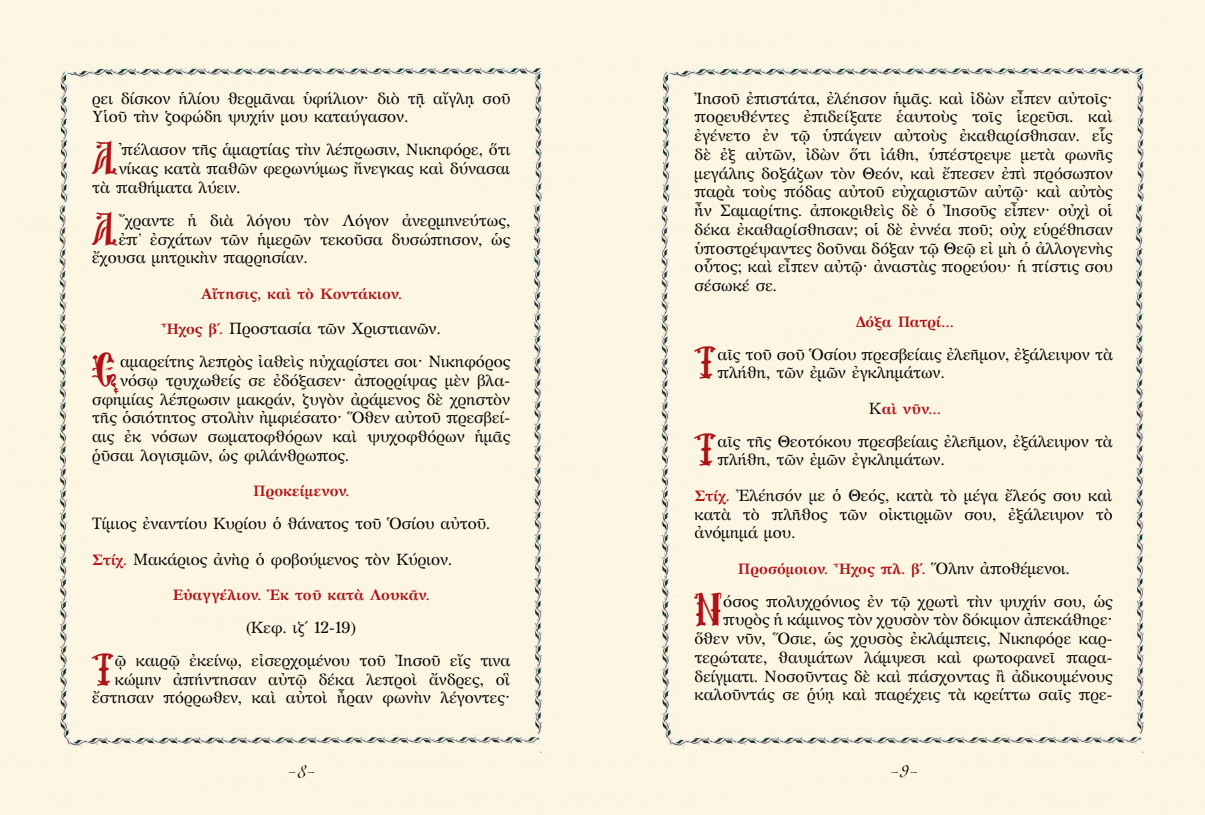
<style>
.page{position:relative;width:1205px;height:815px;background:#fff}
.page>*{position:absolute;margin:0;border:0;box-sizing:border-box;transform-origin:0 0}
.t1{font:43.12px "Mg Agia Sofia UC Normal";color:#af1116}
.t2{font:17.5px "CF Vivace";color:#000}
.t3{font:16.25px/18.8px "GFS Artemisia";color:#000}
.t4{font:700 15px "GFS Artemisia";color:#af1116}
.s1{font-weight:700;font-size:15px;color:#af1116}
.s2{font-weight:400;font-size:16.25px;color:#000}
</style>
<div class="page">
<div style="left:56px;top:63px;width:490px;height:689px;background:#fcf6e2"></div>
<div style="left:659px;top:63px;width:489px;height:689px;background:#fcf6e2"></div>
<p class="t3" style="left:92px;top:88px;width:420px">ρει δίσκον ἡλίου θερμᾶναι ὑφήλιον· διὸ τῇ αἴγλῃ σοῦ<br>Υἱοῦ τὴν ζοφώδη ψυχήν μου καταύγασον.</p>
<h1 class="t1" style="left:92px;top:140px;width:28px">Α</h1>
<p class="t3" style="left:119px;top:140px;width:393px">᾿πέλασον τῆς ἁμαρτίας τὴν λέπρωσιν, Νικηφόρε, ὅτι</p>
<p class="t3" style="left:119px;top:158px;width:393px">νίκας κατὰ παθῶν φερωνύμως ἤνεγκας καὶ δύνασαι</p>
<p class="t3" style="left:92px;top:177px;width:150px">τὰ παθήματα λύειν.</p>
<h1 class="t1" style="left:92px;top:210px;width:28px">Α</h1>
<p class="t3" style="left:119px;top:210px;width:393px">῎χραντε ἡ διὰ λόγου τὸν Λόγον ἀνερμηνεύτως,</p>
<p class="t3" style="left:119px;top:229px;width:393px">ἐπ’ ἐσχάτων τῶν ἡμερῶν τεκοῦσα δυσώπησον, ὡς</p>
<p class="t3" style="left:92px;top:248px;width:217px">ἔχουσα μητρικὴν παρρησίαν.</p>
<p class="t4" style="left:201px;top:281px;width:203px">Αἴτησις, καὶ τὸ Κοντάκιον.</p>
<p class="t3" style="left:162px;top:318px;width:280px"><span class="s1">Ἦχος β΄.</span> Προστασία τῶν Χριστιανῶν.</p>
<h1 class="t1" style="left:92px;top:351px;width:30px">Σ</h1>
<p class="t3" style="left:120px;top:351px;width:392px">αμαρείτης λεπρὸς ἰαθεὶς ηὐχαρίστει σοι· Νικηφόρος</p>
<p class="t3" style="left:120px;top:370px;width:392px">νόσῳ τρυχωθείς σε ἐδόξασεν· ἀπορρίψας μὲν βλα-</p>
<p class="t3" style="left:92px;top:389px;width:420px">σφημίας λέπρωσιν μακράν, ζυγὸν ἀράμενος δὲ χρηστὸν</p>
<p class="t3" style="left:92px;top:408px;width:420px">τῆς ὁσιότητος στολὴν ἠμφιέσατο· Ὅθεν αὐτοῦ πρεσβεί-</p>
<p class="t3" style="left:92px;top:426px;width:420px">αις ἐκ νόσων σωματοφθόρων καὶ ψυχοφθόρων ἡμᾶς</p>
<p class="t3" style="left:92px;top:445px;width:258px">ῥῦσαι λογισμῶν, ὡς φιλάνθρωπος.</p>
<p class="t4" style="left:253px;top:479px;width:98px">Προκείμενον.</p>
<p class="t3" style="left:92px;top:505px;width:399px;line-height:35.4px">Τίμιος ἐναντίου Κυρίου ὁ θάνατος τοῦ Ὁσίου αὐτοῦ.<br><span class="s1">Στίχ.</span> Μακάριος ἀνὴρ ὁ φοβούμενος τὸν Κύριον.</p>
<p class="t4" style="left:173px;top:582px;width:258px">Εὐαγγέλιον. Ἐκ τοῦ κατὰ Λουκᾶν.</p>
<p class="t3" style="left:246px;top:617px;width:112px">(Κεφ. ιζ΄ 12-19)</p>
<h1 class="t1" style="left:92px;top:650px;width:24px">Τ</h1>
<p class="t3" style="left:92px;top:650px;width:420px;text-align:right">ῷ καιρῷ ἐκείνῳ, εἰσερχομένου τοῦ Ἰησοῦ εἴς τινα κώμην ἀπήντησαν αὐτῷ δέκα λεπροὶ ἄνδρες, οἳ ἔστησαν πόρρωθεν, καὶ αὐτοὶ ἦραν φωνὴν λέγοντες·</p>
<p class="t3" style="left:694px;top:88px;width:420px;text-align:justify">Ἰησοῦ ἐπιστάτα, ἐλέησον ἡμᾶς. καὶ ἰδὼν εἶπεν αὐτοῖς· πορευθέντες ἐπιδείξατε ἑαυτοὺς τοῖς ἱερεῦσι. καὶ ἐγένετο ἐν τῷ ὑπάγειν αὐτοὺς ἐκαθαρίσθησαν. εἷς δὲ ἐξ αὐτῶν, ἰδὼν ὅτι ἰάθη, ὑπέστρεψε μετὰ φωνῆς μεγάλης δοξάζων τὸν Θεόν, καὶ ἔπεσεν ἐπὶ πρόσωπον παρὰ τοὺς πόδας αὐτοῦ εὐχαριστῶν αὐτῷ· καὶ αὐτὸς ἦν Σαμαρίτης. ἀποκριθεὶς δὲ ὁ Ἰησοῦς εἶπεν· οὐχὶ οἱ δέκα ἐκαθαρίσθησαν; οἱ δὲ ἐννέα ποῦ; οὐχ εὑρέθησαν ὑποστρέψαντες δοῦναι δόξαν τῷ Θεῷ εἰ μὴ ὁ ἀλλογενὴς οὗτος; καὶ εἶπεν αὐτῷ· ἀναστὰς πορεύου· ἡ πίστις σου σέσωκέ σε.</p>
<p class="t4" style="left:856px;top:309px;width:97px">Δόξα Πατρί…</p>
<h1 class="t1" style="left:694px;top:344px;width:24px">Τ</h1>
<p class="t3" style="left:717px;top:344px;width:397px">αῖς τοῦ σοῦ Ὁσίου πρεσβείαις ἐλεῆμον, ἐξάλειψον τὰ πλήθη, τῶν ἐμῶν ἐγκλημάτων.</p>
<p class="t4" style="left:869px;top:396px;width:71px"><span class="s2">Κ</span>αὶ νῦν…</p>
<h1 class="t1" style="left:694px;top:431px;width:24px">Τ</h1>
<p class="t3" style="left:717px;top:431px;width:397px">αῖς τῆς Θεοτόκου πρεσβείαις ἐλεῆμον, ἐξάλειψον τὰ πλήθη, τῶν ἐμῶν ἐγκλημάτων.</p>
<p class="t3" style="left:694px;top:485px;width:420px;text-align:justify"><span class="s1">Στίχ.</span> Ἐλέησόν με ὁ Θεός, κατὰ τὸ μέγα ἔλεός σου καὶ κατὰ τὸ πλῆθος τῶν οἰκτιρμῶν σου, ἐξάλειψον τὸ ἀνόμημά μου.</p>
<p class="t4" style="left:738px;top:556px;width:333px">Προσόμοιον. Ἦχος πλ. β΄. <span class="s2">Ὅλην ἀποθέμενοι.</span></p>
<h1 class="t1" style="left:694px;top:591px;width:30px">Ν</h1>
<p class="t3" style="left:694px;top:591px;width:420px;text-align:right">όσος πολυχρόνιος ἐν τῷ χρωτὶ τὴν ψυχήν σου, ὡς πυρὸς ἡ κάμινος τὸν χρυσὸν τὸν δόκιμον ἀπεκάθηρε· ὅθεν νῦν, Ὅσιε, ὡς χρυσὸς ἐκλάμπεις, Νικηφόρε καρ&shy;τερώτατε, θαυμάτων λάμψεσι καὶ φωτοφανεῖ παρα&shy;δείγματι. Νοσοῦντας δὲ καὶ πάσχοντας ἢ ἀδικουμένους καλοῦντάς σε ῥύῃ καὶ παρέχεις τὰ κρείττω σαῖς πρε-</p>
<p class="t2" style="left:288px;top:761px;width:28px">-8-</p>
<p class="t2" style="left:891px;top:761px;width:28px">-9-</p>
</div>
